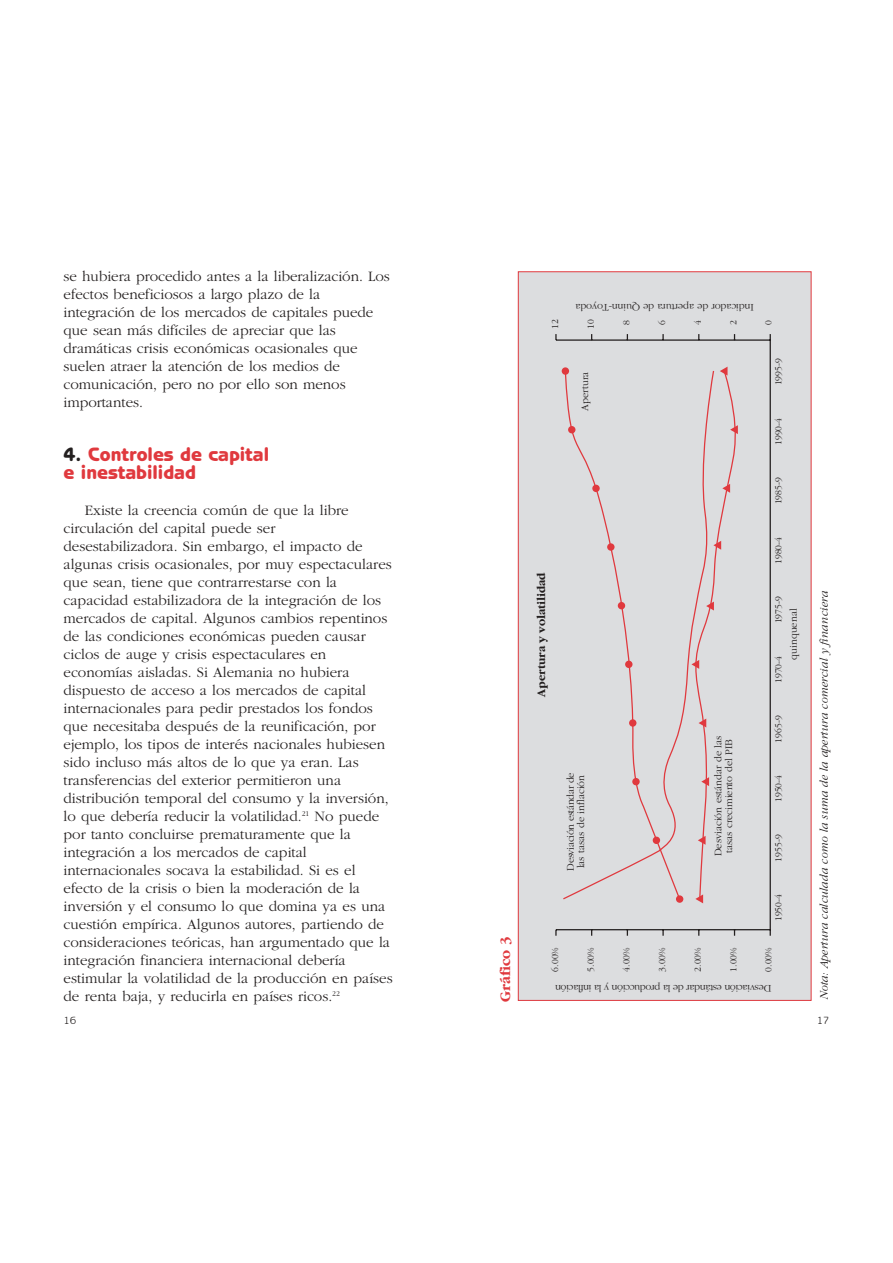
<style>
.page{position:relative;width:893px;height:1263px;background:#fff}
.page>*{position:absolute;margin:0;border:0;box-sizing:border-box;transform-origin:0 0}
.t1{font:800 19.5px/18px "Benguiat Gothic";color:#e0393e}
.t2{font:300 15px/18px "Garamond";color:#231f1f}
.t3{font:700 15px "Garamond";color:#e0393e}
.t4{font:italic 300 12px "Garamond";color:#231f1f}
.t5{font:700 12px "Garamond";color:#231f1f}
.t6{font:300 10.5px/10.5px "Garamond";letter-spacing:-.01em;color:#231f1f;text-align:center}
.t7{font:300 10.5px "Garamond";letter-spacing:-.03em;color:#231f1f}
.t8{font:10.5px "Benguiat Gothic";color:#231f1f}
.t9{font:300 9.6px "Garamond";color:#231f1f}
.s1{color:#231f1f}
</style>
<div class="page">
<div style="left:518px;top:272px;width:293px;height:728px;background:#dcdddf"></div>
<svg style="left:555px;top:334px;width:216px;height:602px"></svg>
<svg style="left:695px;top:894px;width:8px;height:9px"></svg>
<svg style="left:697px;top:836px;width:8px;height:9px"></svg>
<svg style="left:701px;top:777px;width:8px;height:9px"></svg>
<svg style="left:698px;top:719px;width:8px;height:9px"></svg>
<svg style="left:691px;top:660px;width:8px;height:9px"></svg>
<svg style="left:706px;top:602px;width:8px;height:9px"></svg>
<svg style="left:713px;top:541px;width:8px;height:9px"></svg>
<svg style="left:722px;top:484px;width:8px;height:9px"></svg>
<svg style="left:730px;top:425px;width:7px;height:9px"></svg>
<svg style="left:719px;top:367px;width:8px;height:9px"></svg>
<div style="left:561px;top:367px;width:8px;height:8px;background:#e0393e;border-radius:50%"></div>
<div style="left:568px;top:426px;width:7px;height:7px;background:#e0393e;border-radius:50%"></div>
<div style="left:592px;top:485px;width:7px;height:7px;background:#e0393e;border-radius:50%"></div>
<div style="left:607px;top:543px;width:7px;height:8px;background:#e0393e;border-radius:50%"></div>
<div style="left:617px;top:602px;width:8px;height:7px;background:#e0393e;border-radius:50%"></div>
<div style="left:625px;top:661px;width:7px;height:7px;background:#e0393e;border-radius:50%"></div>
<div style="left:629px;top:719px;width:7px;height:8px;background:#e0393e;border-radius:50%"></div>
<div style="left:632px;top:778px;width:7px;height:7px;background:#e0393e;border-radius:50%"></div>
<div style="left:652px;top:837px;width:8px;height:7px;background:#e0393e;border-radius:50%"></div>
<div style="left:676px;top:895px;width:7px;height:8px;background:#e0393e;border-radius:50%"></div>
<p class="t2" style="left:64px;top:268px;width:327px">se hubiera procedido antes a la liberalización. Los efectos beneficiosos a largo plazo de la integración de los mercados de capitales puede que sean más difíciles de apreciar que las dramáticas crisis económicas ocasionales que suelen atraer la atención de los medios de comunicación, pero no por ello son menos importantes.</p>
<h1 class="t1" style="left:64px;top:447px;width:207px"><span class="s1">4.</span> Controles de capital e inestabilidad</h1>
<p class="t2" style="left:64px;top:502px;width:331px;text-indent:21px">Existe la creencia común de que la libre circulación del capital puede ser desestabilizadora. Sin embargo, el impacto de algunas crisis ocasionales, por muy espectaculares que sean, tiene que contrarrestarse con la capacidad estabilizadora de la integración de los mercados de capital. Algunos cambios repentinos de las condiciones económicas pueden causar ciclos de auge y crisis espectaculares en economías aisladas. Si Alemania no hubiera dispuesto de acceso a los mercados de capital internacionales para pedir prestados los fondos que necesitaba después de la reunificación, por ejemplo, los tipos de interés nacionales hubiesen sido incluso más altos de lo que ya eran. Las transferencias del exterior permitieron una distribución temporal del consumo y la inversión, lo que debería reducir la volatilidad.<sup>21</sup> No puede por tanto concluirse prematuramente que la integración a los mercados de capital internacionales socava la estabilidad. Si es el efecto de la crisis o bien la moderación de la inversión y el consumo lo que domina ya es una cuestión empírica. Algunos autores, partiendo de consideraciones teóricas, han argumentado que la integración financiera internacional debería estimular la volatilidad de la producción en países de renta baja, y reducirla en países ricos.<sup>22</sup></p>
<p class="t8" style="left:64px;top:1017px;width:14px">16</p>
<p class="t3" style="left:499px;top:1002px;width:67px;rotate:-90deg">Gráfico 3</p>
<p class="t6" style="left:753px;top:312px;width:180px;rotate:-180deg">Indicador de apertura de Quinn-Toyoda</p>
<p class="t9" style="left:551px;top:329px;width:11px;rotate:-90deg">12</p>
<p class="t9" style="left:587px;top:329px;width:11px;rotate:-90deg">10</p>
<p class="t9" style="left:622px;top:325px;width:6px;rotate:-90deg">8</p>
<p class="t9" style="left:658px;top:325px;width:6px;rotate:-90deg">6</p>
<p class="t9" style="left:694px;top:325px;width:6px;rotate:-90deg">4</p>
<p class="t9" style="left:729px;top:325px;width:6px;rotate:-90deg">2</p>
<p class="t9" style="left:764px;top:325px;width:6px;rotate:-90deg">0</p>
<p class="t6" style="left:580px;top:411px;width:41px;rotate:-90deg">Apertura</p>
<p class="t9" style="left:774px;top:385px;width:29px;rotate:-90deg">1995-9</p>
<p class="t9" style="left:774px;top:445px;width:29px;rotate:-90deg">1990-4</p>
<p class="t5" style="left:536px;top:697px;width:125px;rotate:-90deg">Apertura y volatilidad</p>
<p class="t6" style="left:566px;top:871px;width:100px;text-align:left;rotate:-90deg">Desviación estándar de las tasas de inflación</p>
<p class="t6" style="left:713px;top:856px;width:122px;rotate:-90deg">Desviación estándar de las tasas crecimiento del PIB</p>
<p class="t9" style="left:551px;top:972px;width:26px;rotate:-90deg">6.00%</p>
<p class="t9" style="left:587px;top:972px;width:26px;rotate:-90deg">5.00%</p>
<p class="t9" style="left:622px;top:972px;width:26px;rotate:-90deg">4.00%</p>
<p class="t9" style="left:658px;top:972px;width:26px;rotate:-90deg">3.00%</p>
<p class="t9" style="left:694px;top:972px;width:26px;rotate:-90deg">2.00%</p>
<p class="t9" style="left:729px;top:972px;width:26px;rotate:-90deg">1.00%</p>
<p class="t9" style="left:774px;top:504px;width:29px;rotate:-90deg">1985-9</p>
<p class="t9" style="left:774px;top:564px;width:29px;rotate:-90deg">1980-4</p>
<p class="t9" style="left:774px;top:623px;width:29px;rotate:-90deg">1975-9</p>
<p class="t6" style="left:789px;top:660px;width:53px;rotate:-90deg">quinquenal</p>
<p class="t9" style="left:774px;top:683px;width:29px;rotate:-90deg">1970-4</p>
<p class="t9" style="left:774px;top:743px;width:29px;rotate:-90deg">1965-9</p>
<p class="t9" style="left:774px;top:802px;width:29px;rotate:-90deg">1950-4</p>
<p class="t9" style="left:774px;top:862px;width:29px;rotate:-90deg">1955-9</p>
<p class="t9" style="left:774px;top:921px;width:29px;rotate:-90deg">1950-4</p>
<p class="t9" style="left:764px;top:972px;width:26px;rotate:-90deg">0.00%</p>
<p class="t7" style="left:771px;top:992px;width:218px;rotate:-180deg">Desviación estándar de la producción y la inflación</p>
<p class="t4" style="left:819px;top:1000px;width:410px;rotate:-90deg">Nota: Apertura calculada como la suma de la apertura comercial y financiera</p>
<p class="t8" style="left:816px;top:1017px;width:14px">17</p>
</div>
